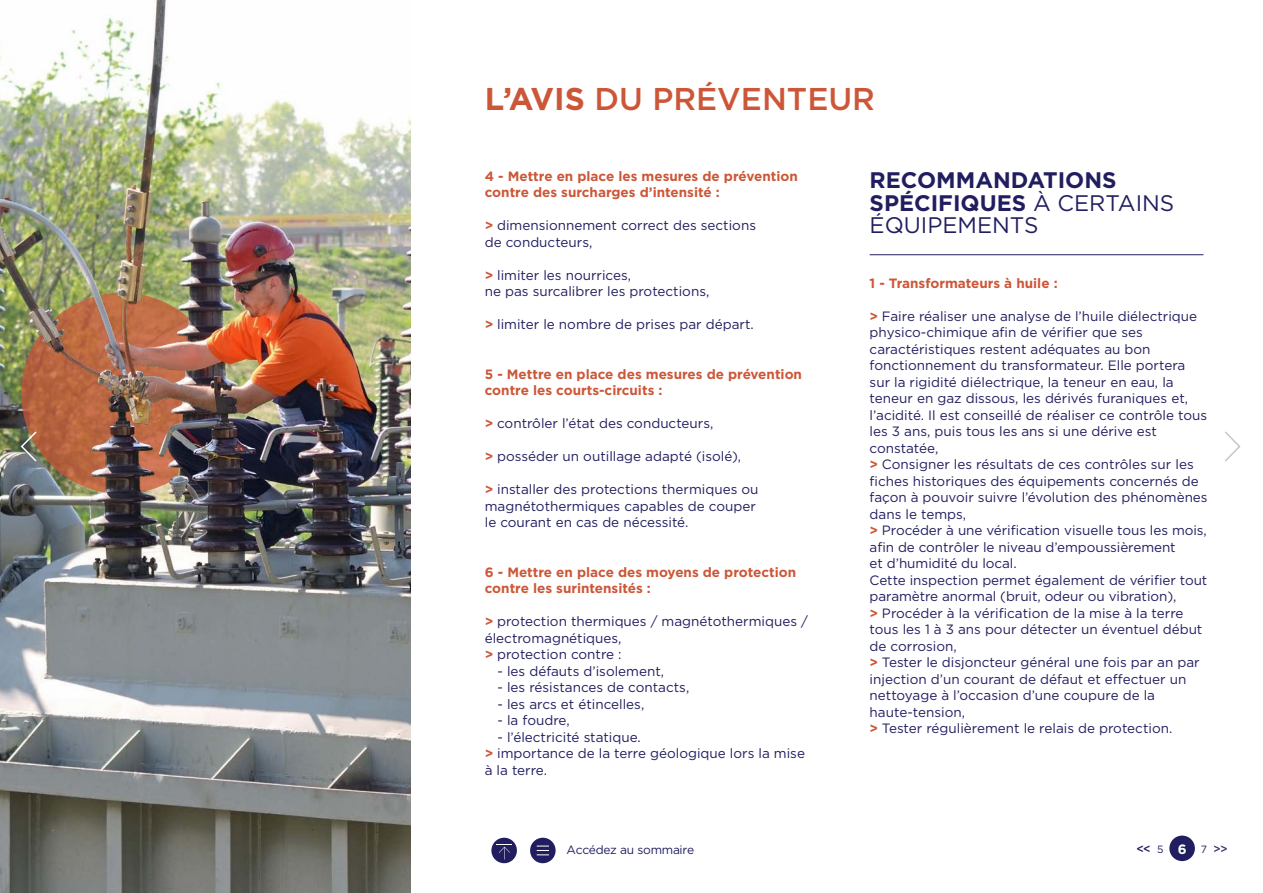
<style>
.page{position:relative;width:1263px;height:893px;background:#fff}
.page>*{position:absolute;margin:0;border:0;box-sizing:border-box;transform-origin:0 0}
.t1{font:500 31.5px "Gotham";color:#cc5738}
.t2{font:700 22.5px/22.5px "Gotham";color:#211e5f}
.t3{font:13.5px/16.5px "Gotham";color:#211e5f}
.t4{font:700 13.5px/16.5px "Gotham";color:#cc5738}
.t5{font:12px "Gotham";letter-spacing:-.025em;color:#211e5f}
.t6{font:500 12px "Gotham";color:#211e5f}
.s1{font-weight:700}
.s2{font-weight:700;color:#cc5738}
.s3{font-weight:400}
.s4{font-weight:400;font-size:10.5px}
.s5{font-weight:700;font-size:13.5px;color:#fff}
</style>
<div class="page">
<hr style="left:870px;top:254px;width:333px;height:1px;background:#211e5f">
<div style="left:1169px;top:836px;width:26px;height:25px;background:#211e5f;border-radius:50%"></div>
<div style="left:530px;top:838px;width:26px;height:25px;background:#211e5f;border-radius:50%"></div>
<div style="left:491px;top:838px;width:26px;height:25px;background:#211e5f;border-radius:50%"></div>
<svg style="left:537px;top:846px;width:12px;height:9px"></svg>
<svg style="left:497px;top:844px;width:15px;height:15px"></svg>
<svg style="left:1225px;top:431px;width:16px;height:31px"></svg>
<img style="left:0;top:0;width:411px;height:893px">
<img style="left:21px;top:293px;width:202px;height:201px;border-radius:50%">
<svg style="left:20px;top:430px;width:18px;height:33px"></svg>
<h1 class="t1" style="left:485px;top:78px;width:392px"><span class="s1">L’AVIS</span> DU PRÉVENTEUR</h1>
<p class="t4" style="left:485px;top:168px;width:314px">4 - Mettre en place les mesures de prévention contre des surcharges d’intensité :</p>
<p class="t3" style="left:485px;top:217px;width:273px"><span class="s2">&gt;</span> dimensionnement correct des sections de conducteurs,</p>
<p class="t3" style="left:485px;top:267px;width:226px"><span class="s2">&gt;</span> limiter les nourrices,<br>ne pas surcalibrer les protections,</p>
<p class="t3" style="left:485px;top:316px;width:270px"><span class="s2">&gt;</span> limiter le nombre de prises par départ.</p>
<p class="t4" style="left:485px;top:366px;width:319px">5 - Mettre en place des mesures de prévention contre les courts-circuits :</p>
<p class="t3" style="left:485px;top:415px;width:230px"><span class="s2">&gt;</span> contrôler l’état des conducteurs,</p>
<p class="t3" style="left:485px;top:448px;width:258px"><span class="s2">&gt;</span> posséder un outillage adapté (isolé),</p>
<p class="t3" style="left:485px;top:481px;width:275px"><span class="s2">&gt;</span> installer des protections thermiques ou magnétothermiques capables de couper le courant en cas de nécessité.</p>
<p class="t4" style="left:485px;top:564px;width:313px">6 - Mettre en place des moyens de protection contre les surintensités :</p>
<p class="t3" style="left:485px;top:613px;width:325px"><span class="s2">&gt;</span> protection thermiques / magnétothermiques / électromagnétiques,<br><span class="s2">&gt;</span> protection contre :</p>
<p class="t3" style="left:497px;top:663px;width:168px">- les défauts d’isolement,</p>
<p class="t3" style="left:497px;top:679px;width:193px">- les résistances de contacts,</p>
<p class="t3" style="left:497px;top:695px;width:148px">- les arcs et étincelles,</p>
<p class="t3" style="left:497px;top:712px;width:74px">- la foudre,</p>
<p class="t3" style="left:485px;top:728px;width:322px;text-indent:13px">- l’électricité statique.<br><span class="s2">&gt;</span> importance de la terre géologique lors la mise à la terre.</p>
<h2 class="t2" style="left:870px;top:169px;width:306px">RECOMMANDATIONS<br>SPÉCIFIQUES <span class="s3">À CERTAINS<br>ÉQUIPEMENTS</span></h2>
<p class="t4" style="left:870px;top:275px;width:189px">1 - Transformateurs à huile :</p>
<p class="t3" style="left:870px;top:308px;width:340px"><span class="s2">&gt;</span> Faire réaliser une analyse de l’huile diélectrique physico-chimique afin de vérifier que ses caractéristiques restent adéquates au bon fonctionnement du transformateur. Elle portera sur la rigidité diélectrique, la teneur en eau, la teneur en gaz dissous, les dérivés furaniques et, l’acidité. Il est conseillé de réaliser ce contrôle tous les 3 ans, puis tous les ans si une dérive est constatée,<br><span class="s2">&gt;</span> Consigner les résultats de ces contrôles sur les fiches historiques des équipements concernés de façon à pouvoir suivre l’évolution des phénomènes dans le temps,<br><span class="s2">&gt;</span> Procéder à une vérification visuelle tous les mois, afin de contrôler le niveau d’empoussièrement<br>et d’humidité du local.<br>Cette inspection permet également de vérifier tout paramètre anormal (bruit, odeur ou vibration),<br><span class="s2">&gt;</span> Procéder à la vérification de la mise à la terre tous les 1 à 3 ans pour détecter un éventuel début de corrosion,<br><span class="s2">&gt;</span> Tester le disjoncteur général une fois par an par injection d’un courant de défaut et effectuer un nettoyage à l’occasion d’une coupure de la haute-tension,<br><span class="s2">&gt;</span> Tester régulièrement le relais de protection.</p>
<p class="t5" style="left:567px;top:842px;width:129px">Accédez au sommaire</p>
<p class="t6" style="left:1136px;top:841px;width:93px">&lt;&lt;<span class="s4">5</span> <span class="s5">6</span> <span class="s4">7</span>&gt;&gt;</p>
</div>
